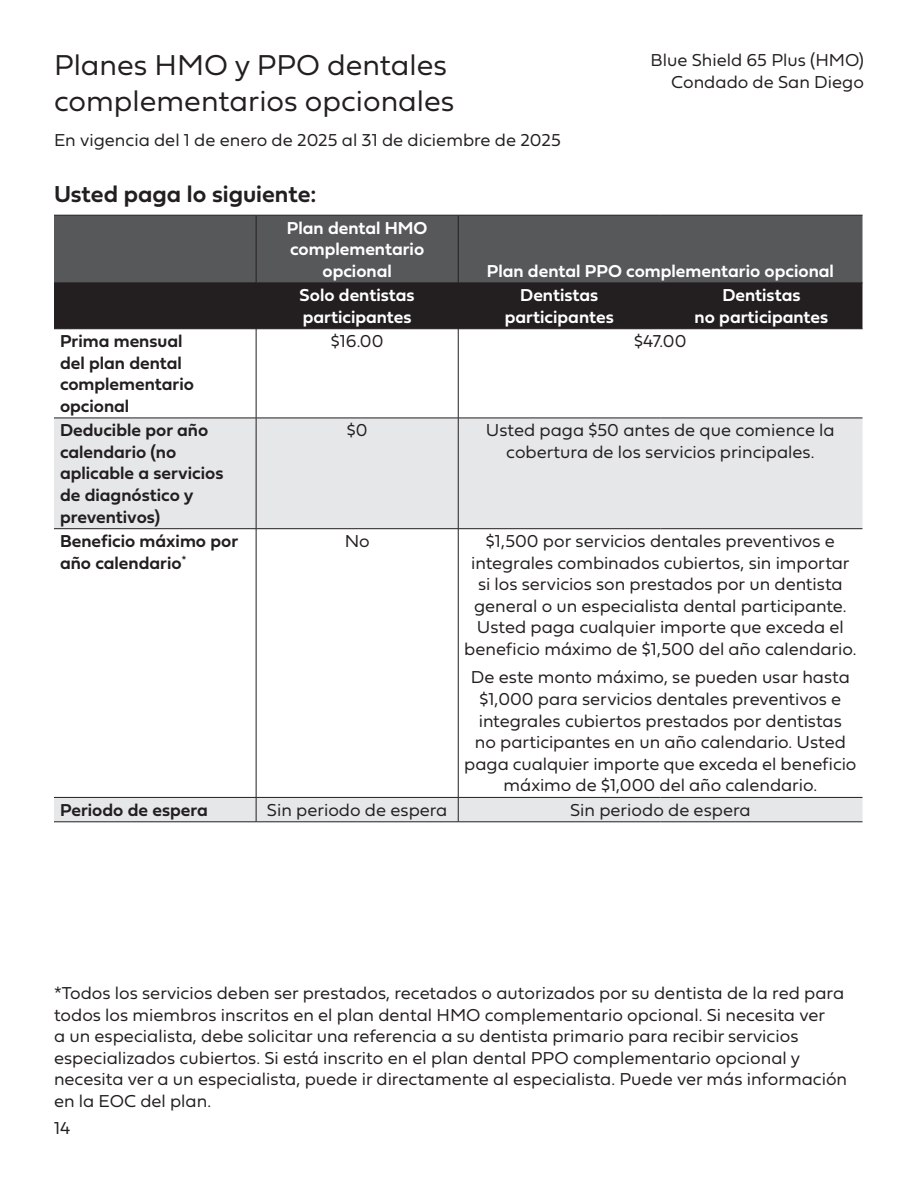
<style>
.page{position:relative;width:918px;height:1188px;background:#fff}
.page>*{position:absolute;margin:0;border:0;box-sizing:border-box;transform-origin:0 0}
.t1{font:30px/36px "Fieldwork Geo Light";color:#231f20}
.t2{font:24px "Fieldwork Geo Demibold";color:#231f20}
.t3{font:18px/21.6px "Fieldwork Geo Light";color:#231f20;text-align:center}
.t4{font:18px/21.6px "Fieldwork Geo Demibold";color:#231f20}
.t5{font:18px/21.6px "Fieldwork Geo Demibold";color:#fff;text-align:center}
</style>
<div class="page">
<div style="left:54px;top:216px;width:808px;height:67px;background:#57585a"></div>
<div style="left:54px;top:284px;width:808px;height:44px;background:#231f20"></div>
<svg style="left:54px;top:419px;width:808px;height:403px"></svg>
<hr style="left:54px;top:215px;width:202px;height:1px;background:#231f20">
<hr style="left:256px;top:215px;width:202px;height:1px;background:#231f20">
<hr style="left:256px;top:215px;width:1px;height:68px;background:#231f20">
<hr style="left:458px;top:215px;width:202px;height:1px;background:#231f20">
<hr style="left:458px;top:215px;width:1px;height:68px;background:#231f20">
<hr style="left:660px;top:215px;width:202px;height:1px;background:#231f20">
<hr style="left:54px;top:283px;width:202px;height:1px;background:#231f20">
<hr style="left:256px;top:283px;width:202px;height:1px;background:#231f20">
<hr style="left:256px;top:283px;width:1px;height:46px;background:#231f20">
<hr style="left:458px;top:283px;width:202px;height:1px;background:#231f20">
<hr style="left:458px;top:283px;width:1px;height:46px;background:#231f20">
<hr style="left:660px;top:283px;width:202px;height:1px;background:#231f20">
<hr style="left:660px;top:283px;width:1px;height:46px;background:#231f20">
<hr style="left:54px;top:328px;width:202px;height:1px;background:#231f20">
<hr style="left:256px;top:328px;width:202px;height:1px;background:#231f20">
<hr style="left:256px;top:329px;width:1px;height:89px;background:#231f20">
<hr style="left:458px;top:328px;width:202px;height:1px;background:#231f20">
<hr style="left:458px;top:329px;width:1px;height:89px;background:#231f20">
<hr style="left:660px;top:328px;width:202px;height:1px;background:#231f20">
<hr style="left:54px;top:418px;width:202px;height:1px;background:#231f20">
<hr style="left:256px;top:418px;width:202px;height:1px;background:#231f20">
<hr style="left:256px;top:418px;width:1px;height:111px;background:#231f20">
<hr style="left:458px;top:418px;width:202px;height:1px;background:#231f20">
<hr style="left:458px;top:418px;width:1px;height:111px;background:#231f20">
<hr style="left:660px;top:418px;width:202px;height:1px;background:#231f20">
<hr style="left:54px;top:528px;width:202px;height:1px;background:#231f20">
<hr style="left:256px;top:528px;width:202px;height:1px;background:#231f20">
<hr style="left:256px;top:529px;width:1px;height:268px;background:#231f20">
<hr style="left:458px;top:528px;width:202px;height:1px;background:#231f20">
<hr style="left:458px;top:529px;width:1px;height:268px;background:#231f20">
<hr style="left:660px;top:528px;width:202px;height:1px;background:#231f20">
<hr style="left:54px;top:797px;width:202px;height:1px;background:#231f20">
<hr style="left:256px;top:797px;width:202px;height:1px;background:#231f20">
<svg style="left:256px;top:798px;width:1px;height:24px"></svg>
<hr style="left:458px;top:797px;width:202px;height:1px;background:#231f20">
<svg style="left:458px;top:798px;width:1px;height:24px"></svg>
<hr style="left:660px;top:797px;width:202px;height:1px;background:#231f20">
<hr style="left:54px;top:822px;width:202px;height:1px;background:#231f20">
<hr style="left:256px;top:822px;width:202px;height:1px;background:#231f20">
<hr style="left:458px;top:822px;width:202px;height:1px;background:#231f20">
<hr style="left:660px;top:822px;width:202px;height:1px;background:#231f20">
<p class="t1" style="left:54px;top:45px;width:402px">Planes HMO y PPO dentales complementarios opcionales</p>
<p class="t3" style="left:54px;top:128px;width:508px">En vigencia del 1 de enero de 2025 al 31 de diciembre de 2025</p>
<p class="t3" style="left:651px;top:49px;width:215px;text-align:right">Blue Shield 65 Plus (HMO)<br>Condado de San Diego</p>
<p class="t2" style="left:54px;top:175px;width:264px">Usted paga lo siguiente:</p>
<p class="t5" style="left:287px;top:216px;width:142px">Plan dental HMO complementario opcional</p>
<p class="t5" style="left:487px;top:259px;width:349px">Plan dental PPO complementario opcional</p>
<p class="t5" style="left:300px;top:284px;width:117px;text-align:left">Solo dentistas participantes</p>
<p class="t5" style="left:505px;top:284px;width:111px">Dentistas participantes</p>
<p class="t5" style="left:695px;top:284px;width:135px">Dentistas<br>no participantes</p>
<p class="t4" style="left:60px;top:330px;width:136px">Prima mensual del plan dental complementario opcional</p>
<p class="t3" style="left:331px;top:329px;width:54px">$16.00</p>
<p class="t3" style="left:634px;top:329px;width:54px">$47.00</p>
<p class="t4" style="left:60px;top:419px;width:165px">Deducible por año calendario (no aplicable a servicios de diagnóstico y preventivos)</p>
<p class="t3" style="left:347px;top:419px;width:22px">$0</p>
<p class="t3" style="left:486px;top:419px;width:350px">Usted paga $50 antes de que comience la cobertura de los servicios principales.</p>
<p class="t4" style="left:60px;top:530px;width:180px">Beneficio máximo por año calendario<sup>*</sup></p>
<p class="t3" style="left:345px;top:529px;width:27px">No</p>
<p class="t3" style="left:464px;top:529px;width:394px">$1,500 por servicios dentales preventivos e integrales combinados cubiertos, sin importar si los servicios son prestados por un dentista general o un especialista dental participante.<br>Usted paga cualquier importe que exceda el beneficio máximo de $1,500 del año calendario.</p>
<p class="t3" style="left:464px;top:666px;width:394px">De este monto máximo, se pueden usar hasta $1,000 para servicios dentales preventivos e integrales cubiertos prestados por dentistas<br>no participantes en un año calendario. Usted paga cualquier importe que exceda el beneficio máximo de $1,000 del año calendario.</p>
<p class="t4" style="left:60px;top:798px;width:149px">Periodo de espera</p>
<p class="t3" style="left:267px;top:798px;width:182px">Sin periodo de espera</p>
<p class="t3" style="left:570px;top:798px;width:182px">Sin periodo de espera</p>
<p class="t3" style="left:54px;top:981px;width:795px;text-align:left">*Todos los servicios deben ser prestados, recetados o autorizados por su dentista de la red para todos los miembros inscritos en el plan dental HMO complementario opcional. Si necesita ver<br>a un especialista, debe solicitar una referencia a su dentista primario para recibir servicios especializados cubiertos. Si está inscrito en el plan dental PPO complementario opcional y necesita ver a un especialista, puede ir directamente al especialista. Puede ver más información en la EOC del plan.</p>
<p class="t3" style="left:54px;top:1116px;width:18px">14</p>
</div>
